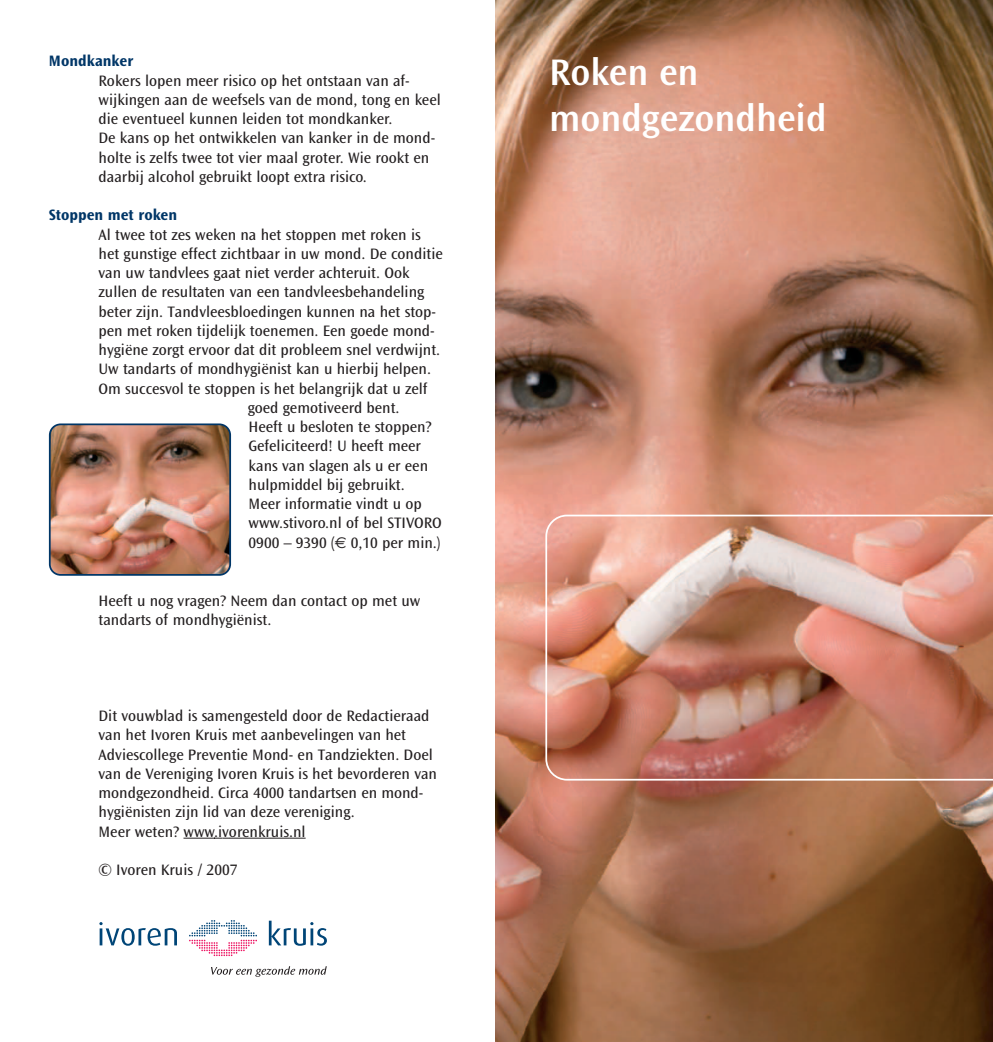
<style>
.page{position:relative;width:993px;height:1042px;background:#fff}
.page>*{position:absolute;margin:0;border:0;box-sizing:border-box;transform-origin:0 0}
.t1{font:38.5px/46.2px "Ocean Sans MM 512 475";color:#fff}
.t2{font:15.75px/19.2px "Ocean Sans MM 403 475";color:#231f20}
.t3{font:15.75px "Ocean Sans MM 648 475";color:#003667}
.s1{font-family:"Euro Sans"}
</style>
<div class="page">
<img style="left:496px;top:0;width:496px;height:1042px">
<svg style="left:48px;top:0;width:448px;height:1042px"></svg>
<p class="t3" style="left:49px;top:53px;width:86px">Mondkanker</p>
<p class="t2" style="left:98px;top:71px;width:343px">Rokers lopen meer risico op het ontstaan van af&shy;wijkingen aan de weefsels van de mond, tong en keel die eventueel kunnen leiden tot mondkanker.<br>De kans op het ontwikkelen van kanker in de mond&shy;holte is zelfs twee tot vier maal groter. Wie rookt en daarbij alcohol gebruikt loopt extra risico.</p>
<p class="t3" style="left:49px;top:207px;width:130px">Stoppen met roken</p>
<p class="t2" style="left:98px;top:225px;width:323px">Al twee tot zes weken na het stoppen met roken is</p>
<p class="t2" style="left:98px;top:245px;width:345px">het gunstige effect zichtbaar in uw mond. De conditie</p>
<p class="t2" style="left:98px;top:264px;width:312px">van uw tandvlees gaat niet verder achteruit. Ook</p>
<p class="t2" style="left:98px;top:283px;width:327px">zullen de resultaten van een tandvleesbehandeling</p>
<p class="t2" style="left:98px;top:302px;width:339px">beter zijn. Tandvleesbloedingen kunnen na het stop-</p>
<p class="t2" style="left:98px;top:322px;width:337px">pen met roken tijdelijk toenemen. Een goede mond-</p>
<p class="t2" style="left:98px;top:341px;width:343px">hygiëne zorgt ervoor dat dit probleem snel verdwijnt.</p>
<p class="t2" style="left:98px;top:360px;width:334px">Uw tandarts of mondhygiënist kan u hierbij helpen.</p>
<p class="t2" style="left:98px;top:379px;width:330px">Om succesvol te stoppen is het belangrijk dat u zelf</p>
<p class="t2" style="left:248px;top:399px;width:153px">goed gemotiveerd bent.</p>
<p class="t2" style="left:248px;top:418px;width:184px">Heeft u besloten te stoppen?</p>
<p class="t2" style="left:248px;top:437px;width:174px">Gefeliciteerd! U heeft meer</p>
<p class="t2" style="left:248px;top:456px;width:181px">kans van slagen als u er een</p>
<p class="t2" style="left:248px;top:476px;width:158px">hulpmiddel bij gebruikt.</p>
<p class="t2" style="left:248px;top:495px;width:175px">Meer informatie vindt u op</p>
<p class="t2" style="left:248px;top:514px;width:195px">www.stivoro.nl of bel STIVORO</p>
<p class="t2" style="left:248px;top:533px;width:193px">0900 – 9390 (<span class="s1">€</span> 0,10 per min.)</p>
<p class="t2" style="left:98px;top:591px;width:323px">Heeft u nog vragen? Neem dan contact op met uw tandarts of mondhygiënist.</p>
<p class="t2" style="left:98px;top:707px;width:340px">Dit vouwblad is samengesteld door de Redactieraad van het Ivoren Kruis met aanbevelingen van het Adviescollege Preventie Mond- en Tandziekten. Doel van de Vereniging Ivoren Kruis is het bevorderen van mondgezondheid. Circa 4000 tandartsen en mond&shy;hygiënisten zijn lid van deze vereniging.<br>Meer weten? www.ivorenkruis.nl</p>
<p class="t2" style="left:98px;top:861px;width:140px">© Ivoren Kruis / 2007</p>
<h1 class="t1" style="left:549px;top:50px;width:279px">Roken en mondgezondheid</h1>
</div>
